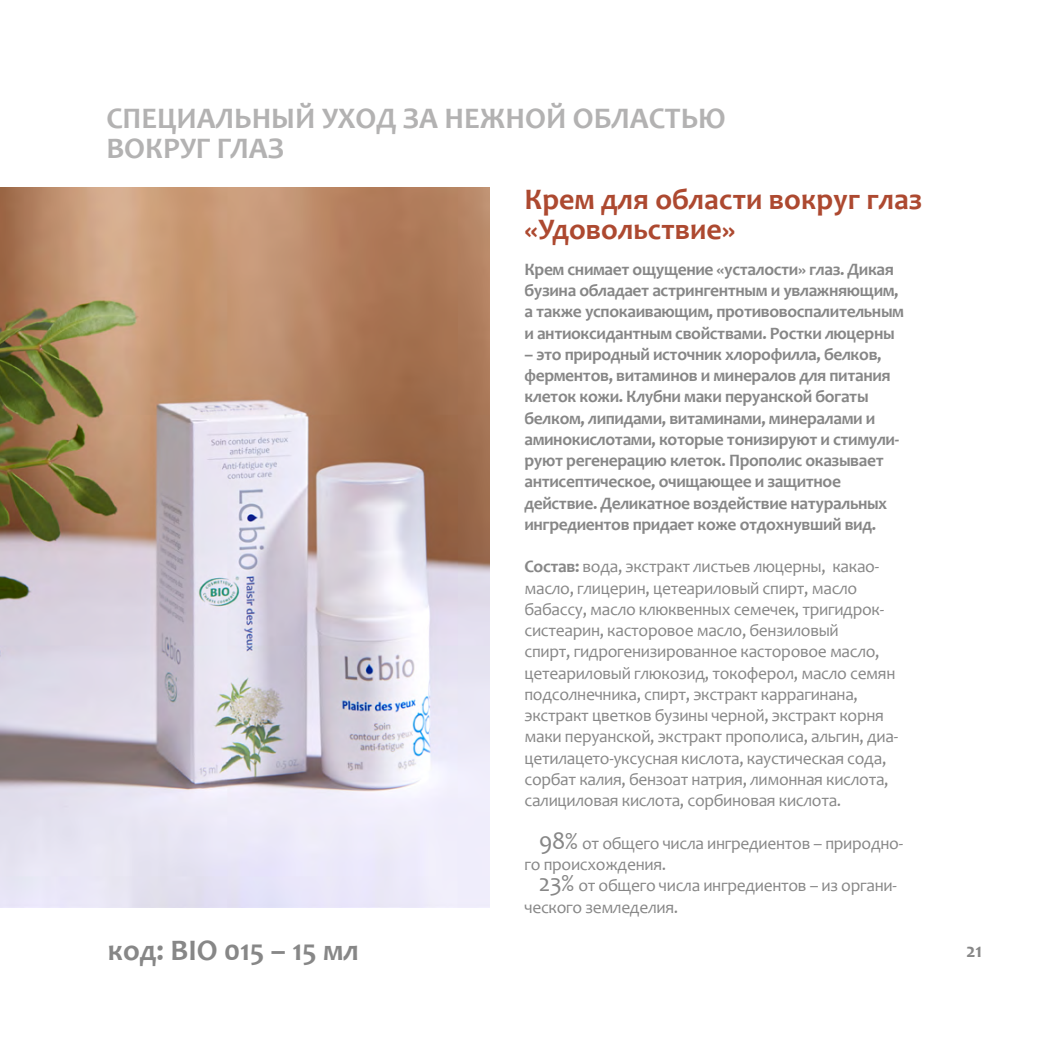
<style>
.page{position:relative;width:1049px;height:1049px;background:#fff}
.page>*{position:absolute;margin:0;border:0;box-sizing:border-box;transform-origin:0 0}
.t1{font:700 30px/30px "Candara";color:#b3b2b2}
.t2{font:700 30px/30px "Candara";color:#ad4930}
.t3{font:700 30px "Candara";color:#878787}
.t4{font:700 20px "Candara";color:#878787}
.t5{font:17.5px/21.2px "Candara";letter-spacing:-.02em;color:#878787}
.t6{font:700 17.5px/21.2px "Candara";letter-spacing:-.02em;color:#878787}
.s1{font-weight:700}
.s2{font-size:25px}
</style>
<div class="page">
<img style="left:0;top:187px;width:489px;height:720px">
<h1 class="t1" style="left:106px;top:103px;width:621px">СПЕЦИАЛЬНЫЙ УХОД ЗА НЕЖНОЙ ОБЛАСТЬЮ<br>ВОКРУГ ГЛАЗ</h1>
<h1 class="t3" style="left:108px;top:931px;width:253px">код: BIO 015 – 15 мл</h1>
<h1 class="t2" style="left:524px;top:184px;width:399px">Крем для области вокруг глаз «Удовольствие»</h1>
<p class="t6" style="left:524px;top:258px;width:381px">Крем снимает ощущение «усталости» глаз. Дикая бузина обладает астрингентным и увлажняющим, а также успокаивающим, противовоспалительным и антиоксидантным свойствами. Ростки люцерны</p>
<p class="t6" style="left:524px;top:343px;width:376px">– это природный источник хлорофилла, белков, ферментов, витаминов и минералов для питания клеток кожи. Клубни маки перуанской богаты белком, липидами, витаминами, минералами и аминокислотами, которые тонизируют и стимули&shy;руют регенерацию клеток. Прополис оказывает антисептическое, очищающее и защитное действие. Деликатное воздействие натуральных ингредиентов придает коже отдохнувший вид.</p>
<p class="t5" style="left:524px;top:556px;width:375px"><span class="s1">Состав:</span> вода, экстракт листьев люцерны, какао&shy;масло, глицерин, цетеариловый спирт, масло бабассу, масло клюквенных семечек, тригидрок&shy;систеарин, касторовое масло, бензиловый<br>спирт, гидрогенизированное касторовое масло, цетеариловый глюкозид, токоферол, масло семян подсолнечника, спирт, экстракт каррагинана, экстракт цветков бузины черной, экстракт корня маки перуанской, экстракт прополиса, альгин, диа&shy;цетилацето-уксусная кислота, каустическая сода, сорбат калия, бензоат натрия, лимонная кислота, салициловая кислота, сорбиновая кислота.</p>
<p class="t5" style="left:524px;top:832px;width:380px;text-indent:14px"><span class="s2">98%</span> от общего числа ингредиентов – природно&shy;го происхождения.</p>
<p class="t5" style="left:524px;top:875px;width:374px;text-indent:14px"><span class="s2">23%</span> от общего числа ингредиентов – из органи&shy;ческого земледелия.</p>
<p class="t4" style="left:966px;top:938px;width:18px">21</p>
</div>
